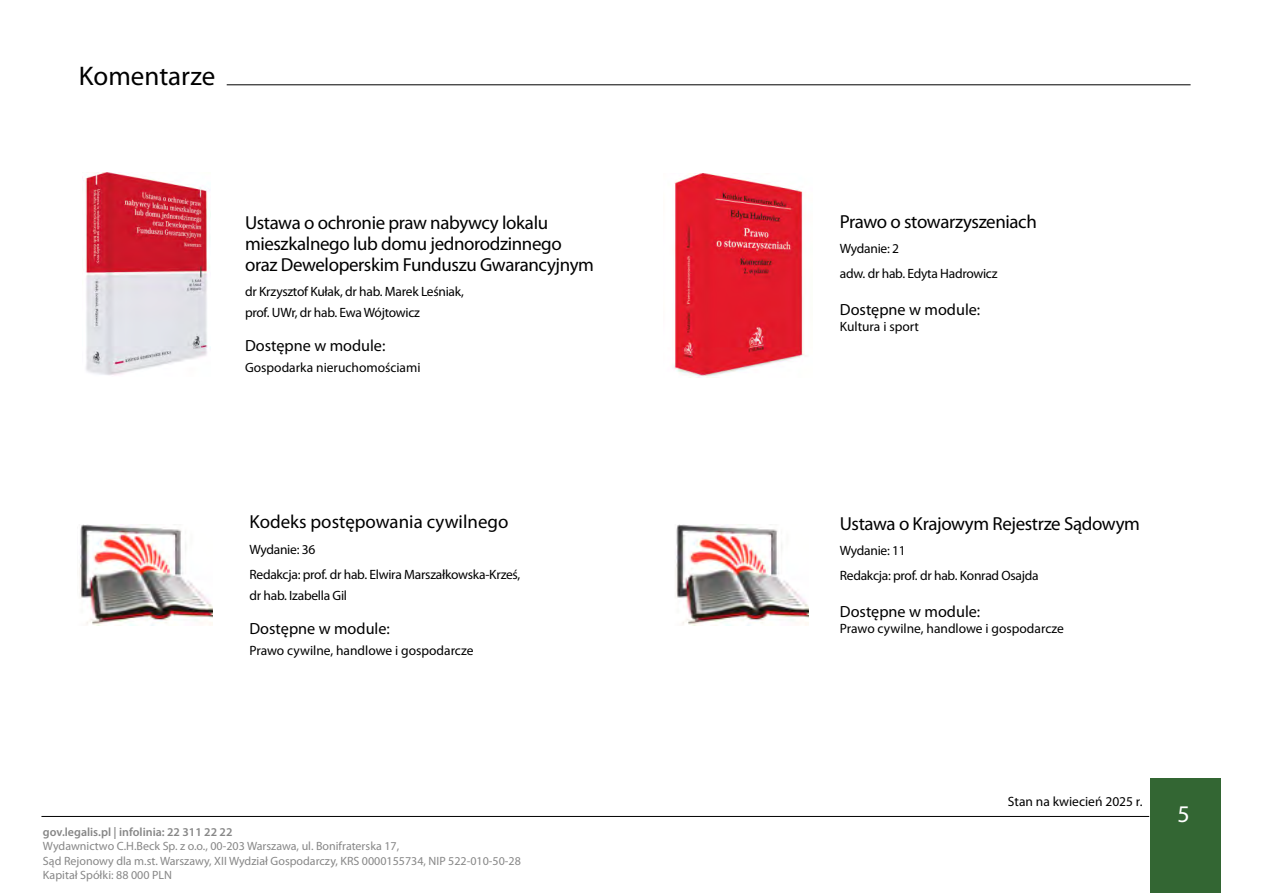
<style>
.page{position:relative;width:1263px;height:893px;background:#fff}
.page>*{position:absolute;margin:0;border:0;box-sizing:border-box;transform-origin:0 0}
.t1{font:27px "Myriad Pro";color:#000}
.t2{font:24px "Myriad Pro";color:#fff}
.t3{font:18.9px/21px "Myriad Pro";letter-spacing:-.02em;color:#000}
.t4{font:18.9px "Myriad Pro";color:#000}
.t5{font:16.2px "Myriad Pro";color:#000}
.t6{font:13.5px/25.2px "Myriad Pro";letter-spacing:-.02em;color:#000}
.t7{font:13.5px "Myriad Pro";color:#000}
.t8{font:12px/14.4px "Myriad Pro";color:#878787}
.t9{font:600 12px "Myriad Pro";color:#878787}
</style>
<div class="page">
<hr style="left:41px;top:816px;width:1108px;height:1px;background:#000">
<div style="left:1150px;top:779px;width:70px;height:114px;background:#363"></div>
<hr style="left:227px;top:85px;width:963px;height:1px;background:#000">
<img style="left:675px;top:524px;width:134px;height:101px">
<img style="left:79px;top:524px;width:134px;height:101px">
<img style="left:82px;top:172px;width:128px;height:203px">
<img style="left:673px;top:173px;width:131px;height:205px">
<h1 class="t1" style="left:79px;top:59px;width:138px">Komentarze</h1>
<h3 class="t3" style="left:245px;top:212px;width:350px">Ustawa o ochronie praw nabywcy lokalu mieszkalnego lub domu jednorodzinnego oraz Deweloperskim Funduszu Gwarancyjnym</h3>
<p class="t6" style="left:245px;top:281px;width:220px;line-height:21px">dr Krzysztof Kułak, dr hab. Marek Leśniak, prof. UWr, dr hab. Ewa Wójtowicz</p>
<p class="t5" style="left:245px;top:336px;width:142px">Dostępne w module:</p>
<p class="t7" style="left:245px;top:359px;width:177px">Gospodarka nieruchomościami</p>
<h3 class="t4" style="left:249px;top:510px;width:260px">Kodeks postępowania cywilnego</h3>
<p class="t6" style="left:249px;top:536px;width:272px">Wydanie: 36<br>Redakcja: prof. dr hab. Elwira Marszałkowska-Krześ,</p>
<p class="t6" style="left:249px;top:583px;width:99px">dr hab. Izabella Gil</p>
<p class="t5" style="left:249px;top:619px;width:142px">Dostępne w module:</p>
<p class="t7" style="left:249px;top:642px;width:225px">Prawo cywilne, handlowe i gospodarcze</p>
<p class="t9" style="left:43px;top:824px;width:191px">gov.legalis.pl | infolinia: 22 311 22 22</p>
<p class="t8" style="left:43px;top:839px;width:479px">Wydawnictwo C.H.Beck Sp. z o.o., 00-203 Warszawa, ul. Bonifraterska 17,<br>Sąd Rejonowy dla m.st. Warszawy, XII Wydział Gospodarczy, KRS 0000155734, NIP 522-010-50-28<br>Kapitał Spółki: 88 000 PLN</p>
<h3 class="t3" style="left:840px;top:211px;width:198px">Prawo o stowarzyszeniach</h3>
<p class="t6" style="left:840px;top:236px;width:159px">Wydanie: 2<br>adw. dr hab. Edyta Hadrowicz</p>
<p class="t5" style="left:840px;top:299px;width:142px">Dostępne w module:</p>
<p class="t7" style="left:840px;top:318px;width:81px">Kultura i sport</p>
<h3 class="t3" style="left:840px;top:512px;width:302px">Ustawa o Krajowym Rejestrze Sądowym</h3>
<p class="t6" style="left:840px;top:537px;width:200px">Wydanie: 11<br>Redakcja: prof. dr hab. Konrad Osajda</p>
<p class="t5" style="left:840px;top:601px;width:142px">Dostępne w module:</p>
<p class="t7" style="left:840px;top:620px;width:225px">Prawo cywilne, handlowe i gospodarcze</p>
<p class="t7" style="left:1008px;top:793px;width:136px">Stan na kwiecień 2025 r.</p>
<h2 class="t2" style="left:1177px;top:799px;width:14px">5</h2>
</div>
